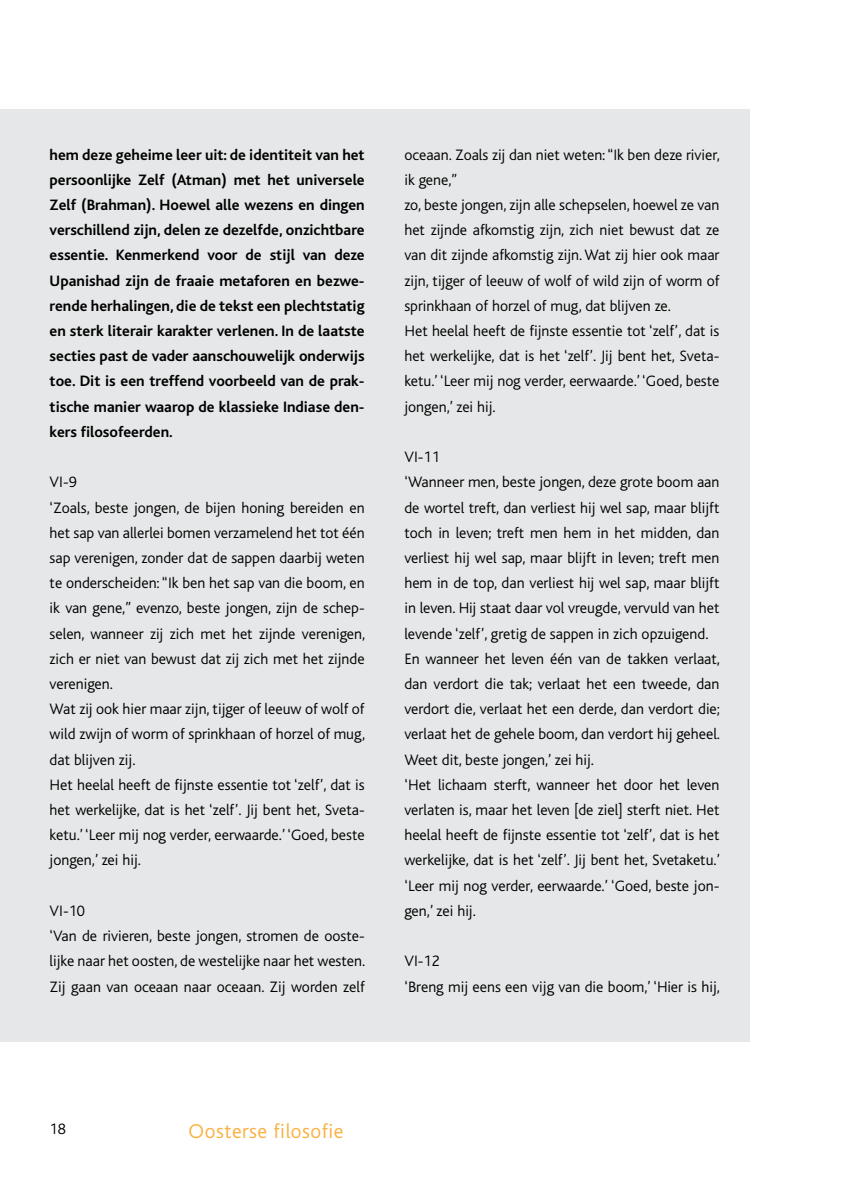
<style>
.page{position:relative;width:844px;height:1191px;background:#fff}
.page>*{position:absolute;margin:0;border:0;box-sizing:border-box;transform-origin:0 0}
.t1{font:300 21px "Bliss";letter-spacing:.025em;color:#fbb040}
.t2{font:300 15.75px/25.2px "Bliss";color:#000}
.t3{font:700 15.75px/25.2px "Bliss";color:#000;text-align:justify}
</style>
<div class="page">
<div style="left:0;top:109px;width:749px;height:933px;background:#e6e7e8"></div>
<p class="t3" style="left:50px;top:142px;width:316px">hem deze geheime leer uit: de identiteit van het persoonlijke Zelf (Atman) met het universele Zelf (Brahman). Hoewel alle wezens en dingen verschillend zijn, delen ze dezelfde, onzichtbare essentie. Kenmerkend voor de stijl van deze Upanishad zijn de fraaie metaforen en bezwe&shy;rende herhalingen, die de tekst een plechtstatig en sterk literair karakter verlenen. In de laatste secties past de vader aanschouwelijk onderwijs toe. Dit is een treffend voorbeeld van de prak&shy;tische manier waarop de klassieke Indiase den&shy;kers filosofeerden.</p>
<p class="t2" style="left:50px;top:470px;width:317px">VI-9<br>‘Zoals, beste jongen, de bijen honing bereiden en het sap van allerlei bomen verzamelend het tot één sap verenigen, zonder dat de sappen daarbij weten te onderscheiden: “Ik ben het sap van die boom, en ik van gene,” evenzo, beste jongen, zijn de schep&shy;selen, wanneer zij zich met het zijnde verenigen, zich er niet van bewust dat zij zich met het zijnde verenigen.<br>Wat zij ook hier maar zijn, tijger of leeuw of wolf of wild zwijn of worm of sprinkhaan of horzel of mug, dat blijven zij.<br>Het heelal heeft de fijnste essentie tot ‘zelf’, dat is het werkelijke, dat is het ‘zelf’. Jij bent het, Sveta&shy;ketu.’ ‘Leer mij nog verder, eerwaarde.’ ‘Goed, beste jongen,’ zei hij.</p>
<p class="t2" style="left:50px;top:898px;width:317px">VI-10<br>‘Van de rivieren, beste jongen, stromen de ooste&shy;lijke naar het oosten, de westelijke naar het westen.<br>Zij gaan van oceaan naar oceaan. Zij worden zelf</p>
<p class="t2" style="left:404px;top:142px;width:317px">oceaan. Zoals zij dan niet weten: “Ik ben deze rivier, ik gene,”<br>zo, beste jongen, zijn alle schepselen, hoewel ze van het zijnde afkomstig zijn, zich niet bewust dat ze van dit zijnde afkomstig zijn. Wat zij hier ook maar zijn, tijger of leeuw of wolf of wild zijn of worm of sprinkhaan of horzel of mug, dat blijven ze.<br>Het heelal heeft de fijnste essentie tot ‘zelf’, dat is het werkelijke, dat is het ‘zelf’. Jij bent het, Sveta&shy;ketu.’ ‘Leer mij nog verder, eerwaarde.’ ‘Goed, beste jongen,’ zei hij.</p>
<p class="t2" style="left:404px;top:444px;width:317px">VI-11<br>‘Wanneer men, beste jongen, deze grote boom aan de wortel treft, dan verliest hij wel sap, maar blijft toch in leven; treft men hem in het midden, dan verliest hij wel sap, maar blijft in leven; treft men hem in de top, dan verliest hij wel sap, maar blijft in leven. Hij staat daar vol vreugde, vervuld van het levende ‘zelf’, gretig de sappen in zich opzuigend.<br>En wanneer het leven één van de takken verlaat, dan verdort die tak; verlaat het een tweede, dan verdort die, verlaat het een derde, dan verdort die; verlaat het de gehele boom, dan verdort hij geheel.<br>Weet dit, beste jongen,’ zei hij.<br>‘Het lichaam sterft, wanneer het door het leven verlaten is, maar het leven [de ziel] sterft niet. Het heelal heeft de fijnste essentie tot ‘zelf’, dat is het werkelijke, dat is het ‘zelf’. Jij bent het, Svetaketu.’ ‘Leer mij nog verder, eerwaarde.’ ‘Goed, beste jon&shy;gen,’ zei hij.</p>
<p class="t2" style="left:404px;top:948px;width:317px">VI-12<br>‘Breng mij eens een vijg van die boom,’ ‘Hier is hij,</p>
<p class="t2" style="left:50px;top:1116px;width:18px">18</p>
<h1 class="t1" style="left:189px;top:1120px;width:156px">Oosterse filosofie</h1>
</div>
